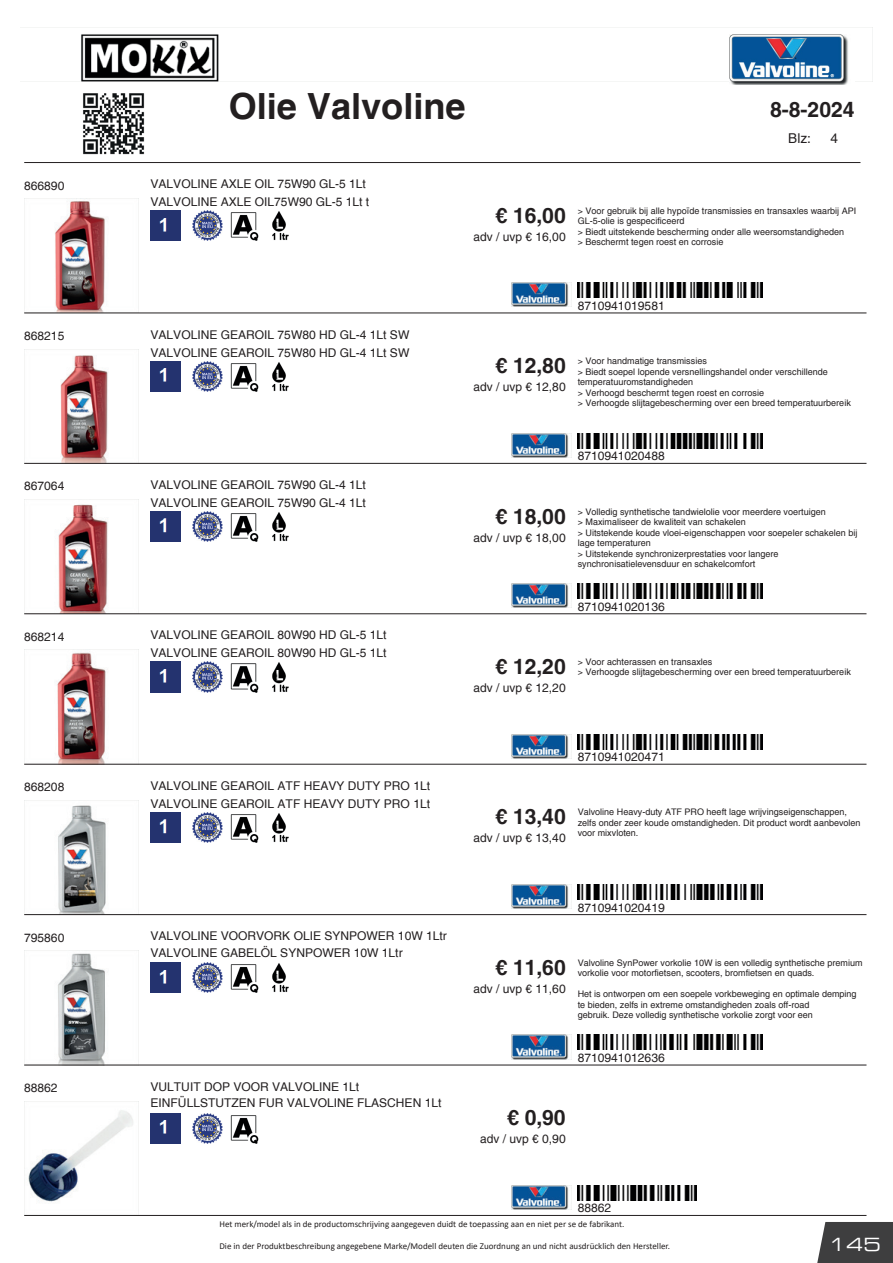
<style>
.page{position:relative;width:893px;height:1263px;background:#fff}
.page>*{position:absolute;margin:0;border:0;box-sizing:border-box;transform-origin:0 0}
.t1{font:700 36.15px "Helvetica";color:#231f20}
.t2{font:700 21px "Helvetica";color:#231f20}
.t3{font:18px "Eurostile Extended Two";color:#fff}
.t4{font:13.5px "Helvetica";color:#231f20}
.t5{font:12px/18px "Helvetica";color:#231f20}
.t6{font:9px/10.5px "Helvetica";color:#231f20}
.t7{font:9px "Calibri";color:#231f20}
.t8{font:9px "Calibri";color:#221f1f}
</style>
<div class="page">
<div style="left:817px;top:1222px;width:76px;height:41px;background:#3e3e3f"></div>
<img style="left:81px;top:34px;width:649px;height:47px">
<hr style="left:24px;top:162px;width:836px;height:1px;background:#231f20">
<img style="left:512px;top:283px;width:60px;height:24px">
<img style="left:24px;top:200px;width:115px;height:113px">
<img style="left:578px;top:283px;width:185px;height:15px">
<img style="left:151px;top:211px;width:30px;height:30px">
<img style="left:193px;top:211px;width:30px;height:30px">
<img style="left:230px;top:212px;width:29px;height:29px">
<img style="left:272px;top:211px;width:17px;height:29px">
<hr style="left:24px;top:313px;width:842px;height:1px;background:#231f20">
<img style="left:512px;top:433px;width:60px;height:24px">
<img style="left:24px;top:349px;width:115px;height:114px">
<img style="left:578px;top:433px;width:185px;height:15px">
<img style="left:151px;top:361px;width:30px;height:30px">
<img style="left:193px;top:361px;width:30px;height:30px">
<img style="left:230px;top:363px;width:29px;height:28px">
<img style="left:272px;top:362px;width:17px;height:29px">
<hr style="left:24px;top:463px;width:842px;height:1px;background:#231f20">
<img style="left:512px;top:584px;width:60px;height:24px">
<img style="left:24px;top:499px;width:115px;height:114px">
<img style="left:578px;top:584px;width:185px;height:15px">
<img style="left:151px;top:511px;width:30px;height:31px">
<img style="left:193px;top:511px;width:30px;height:31px">
<img style="left:230px;top:513px;width:29px;height:29px">
<img style="left:272px;top:512px;width:17px;height:29px">
<hr style="left:24px;top:613px;width:842px;height:1px;background:#231f20">
<img style="left:512px;top:734px;width:60px;height:24px">
<img style="left:24px;top:651px;width:115px;height:113px">
<img style="left:578px;top:734px;width:185px;height:15px">
<img style="left:151px;top:662px;width:30px;height:30px">
<img style="left:193px;top:662px;width:30px;height:30px">
<img style="left:230px;top:663px;width:29px;height:29px">
<img style="left:272px;top:662px;width:17px;height:30px">
<hr style="left:24px;top:764px;width:842px;height:1px;background:#231f20">
<img style="left:512px;top:884px;width:60px;height:24px">
<img style="left:24px;top:800px;width:115px;height:114px">
<img style="left:578px;top:884px;width:185px;height:15px">
<img style="left:151px;top:812px;width:30px;height:30px">
<img style="left:193px;top:812px;width:30px;height:30px">
<img style="left:230px;top:814px;width:29px;height:28px">
<img style="left:272px;top:813px;width:17px;height:29px">
<hr style="left:24px;top:914px;width:842px;height:1px;background:#231f20">
<img style="left:512px;top:1035px;width:60px;height:24px">
<img style="left:24px;top:952px;width:115px;height:113px">
<img style="left:578px;top:1035px;width:185px;height:15px">
<img style="left:151px;top:963px;width:30px;height:30px">
<img style="left:193px;top:963px;width:30px;height:30px">
<img style="left:230px;top:964px;width:29px;height:29px">
<img style="left:272px;top:963px;width:17px;height:29px">
<hr style="left:24px;top:1065px;width:842px;height:1px;background:#231f20">
<img style="left:512px;top:1185px;width:60px;height:24px">
<img style="left:24px;top:1101px;width:115px;height:114px">
<img style="left:578px;top:1185px;width:118px;height:15px">
<img style="left:151px;top:1113px;width:30px;height:30px">
<img style="left:193px;top:1113px;width:30px;height:30px">
<img style="left:230px;top:1115px;width:29px;height:28px">
<hr style="left:24px;top:1215px;width:842px;height:1px;background:#231f20">
<img style="left:83px;top:93px;width:62px;height:62px">
<img style="left:730px;top:34px;width:118px;height:51px">
<h1 class="t1" style="left:229px;top:84px;width:238px">Olie Valvoline</h1>
<h2 class="t2" style="left:770px;top:97px;width:86px">8-8-2024</h2>
<h3 class="t4" style="left:788px;top:130px;width:24px">Blz:</h3>
<h3 class="t4" style="left:830px;top:130px;width:9px">4</h3>
<h3 class="t5" style="left:24px;top:176px;width:42px">866890</h3>
<h3 class="t5" style="left:151px;top:175px;width:220px">VALVOLINE AXLE OIL 75W90 GL-5 1Lt<br>VALVOLINE AXLE OIL75W90 GL-5 1Lt t</h3>
<h2 class="t2" style="left:495px;top:202px;width:72px">€ 16,00</h2>
<h3 class="t5" style="left:473px;top:228px;width:94px">adv / uvp € 16,00</h3>
<p class="t6" style="left:578px;top:205px;width:280px">&gt; Voor gebruik bij alle hypoïde transmissies en transaxles waarbij API GL-5-olie is gespecificeerd<br>&gt; Biedt uitstekende bescherming onder alle weersomstandigheden<br>&gt; Beschermt tegen roest en corrosie</p>
<h3 class="t5" style="left:24px;top:327px;width:42px">868215</h3>
<h3 class="t5" style="left:151px;top:325px;width:260px">VALVOLINE GEAROIL 75W80 HD GL-4 1Lt SW<br>VALVOLINE GEAROIL 75W80 HD GL-4 1Lt SW</h3>
<h3 class="t5" style="left:24px;top:477px;width:42px">867064</h3>
<h3 class="t5" style="left:151px;top:476px;width:217px">VALVOLINE GEAROIL 75W90 GL-4 1Lt<br>VALVOLINE GEAROIL 75W90 GL-4 1Lt</h3>
<h3 class="t5" style="left:24px;top:628px;width:42px">868214</h3>
<h3 class="t5" style="left:151px;top:626px;width:238px">VALVOLINE GEAROIL 80W90 HD GL-5 1Lt<br>VALVOLINE GEAROIL 80W90 HD GL-5 1Lt</h3>
<h3 class="t5" style="left:578px;top:297px;width:88px">8710941019581</h3>
<h2 class="t2" style="left:495px;top:353px;width:72px">€ 12,80</h2>
<h3 class="t5" style="left:473px;top:378px;width:94px">adv / uvp € 12,80</h3>
<p class="t6" style="left:578px;top:356px;width:275px">&gt; Voor handmatige transmissies<br>&gt; Biedt soepel lopende versnellingshandel onder verschillende temperatuuromstandigheden<br>&gt; Verhoogd beschermt tegen roest en corrosie<br>&gt; Verhoogde slijtagebescherming over een breed temperatuurbereik</p>
<h3 class="t5" style="left:578px;top:447px;width:88px">8710941020488</h3>
<h2 class="t2" style="left:495px;top:503px;width:72px">€ 18,00</h2>
<h3 class="t5" style="left:473px;top:528px;width:94px">adv / uvp € 18,00</h3>
<p class="t6" style="left:578px;top:506px;width:281px">&gt; Volledig synthetische tandwielolie voor meerdere voertuigen<br>&gt; Maximaliseer de kwaliteit van schakelen<br>&gt; Uitstekende koude vloei-eigenschappen voor soepeler schakelen bij lage temperaturen<br>&gt; Uitstekende synchronizerprestaties voor langere synchronisatielevensduur en schakelcomfort</p>
<h3 class="t5" style="left:578px;top:598px;width:88px">8710941020136</h3>
<p class="t6" style="left:578px;top:657px;width:136px">&gt; Voor achterassen en transaxles</p>
<h2 class="t2" style="left:495px;top:654px;width:72px">€ 12,20</h2>
<p class="t6" style="left:578px;top:667px;width:275px">&gt; Verhoogde slijtagebescherming over een breed temperatuurbereik</p>
<h3 class="t5" style="left:473px;top:679px;width:94px">adv / uvp € 12,20</h3>
<h3 class="t5" style="left:24px;top:778px;width:42px">868208</h3>
<h3 class="t5" style="left:151px;top:777px;width:281px">VALVOLINE GEAROIL ATF HEAVY DUTY PRO 1Lt<br>VALVOLINE GEAROIL ATF HEAVY DUTY PRO 1Lt</h3>
<h3 class="t5" style="left:24px;top:928px;width:42px">795860</h3>
<h3 class="t5" style="left:151px;top:928px;width:298px;line-height:16.5px">VALVOLINE VOORVORK OLIE SYNPOWER 10W 1Ltr<br>VALVOLINE GABELÖL SYNPOWER 10W 1Ltr</h3>
<h3 class="t5" style="left:24px;top:1079px;width:35px">88862</h3>
<h3 class="t5" style="left:151px;top:1078px;width:292px;line-height:16.5px">VULTUIT DOP VOOR VALVOLINE 1Lt<br>EINFÜLLSTUTZEN FUR VALVOLINE FLASCHEN 1Lt</h3>
<h3 class="t5" style="left:578px;top:748px;width:88px">8710941020471</h3>
<h2 class="t2" style="left:495px;top:804px;width:72px">€ 13,40</h2>
<h3 class="t5" style="left:473px;top:829px;width:94px">adv / uvp € 13,40</h3>
<p class="t6" style="left:578px;top:807px;width:284px">Valvoline Heavy-duty ATF PRO heeft lage wrijvingseigenschappen, zelfs onder zeer koude omstandigheden. Dit product wordt aanbevolen voor mixvloten.</p>
<h3 class="t5" style="left:578px;top:898px;width:88px">8710941020419</h3>
<h2 class="t2" style="left:495px;top:954px;width:72px">€ 11,60</h2>
<h3 class="t5" style="left:473px;top:980px;width:94px">adv / uvp € 11,60</h3>
<p class="t6" style="left:578px;top:957px;width:286px">Valvoline SynPower vorkolie 10W is een volledig synthetische premium vorkolie voor motorfietsen, scooters, bromfietsen en quads.</p>
<p class="t6" style="left:578px;top:989px;width:280px">Het is ontworpen om een soepele vorkbeweging en optimale demping te bieden, zelfs in extreme omstandigheden zoals off-road<br>gebruik. Deze volledig synthetische vorkolie zorgt voor een</p>
<h3 class="t5" style="left:578px;top:1049px;width:88px">8710941012636</h3>
<h2 class="t2" style="left:507px;top:1105px;width:60px">€ 0,90</h2>
<h3 class="t5" style="left:480px;top:1130px;width:87px">adv / uvp € 0,90</h3>
<h3 class="t5" style="left:578px;top:1199px;width:35px">88862</h3>
<p class="t8" style="left:219px;top:1218px;width:407px">Het merk/model als in de productomschrijving aangegeven duidt de toepassing aan en niet per se de fabrikant.</p>
<p class="t7" style="left:219px;top:1239px;width:452px">Die in der Produktbeschreibung angegebene Marke/Modell deuten die Zuordnung an und nicht ausdrücklich den Hersteller.</p>
<h3 class="t3" style="left:829px;top:1231px;width:54px">145</h3>
</div>
